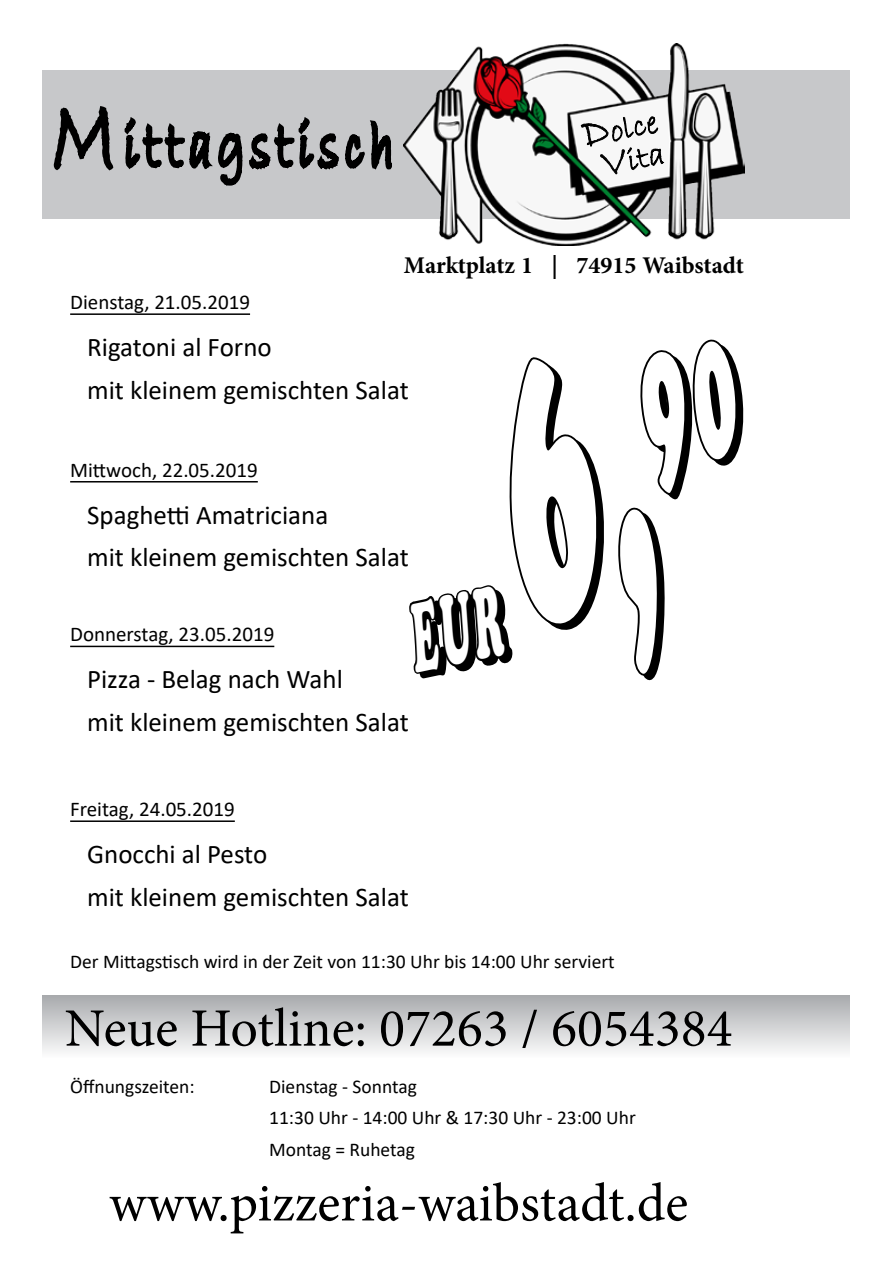
<style>
.page{position:relative;width:893px;height:1263px;background:#fff}
.page>*{position:absolute;margin:0;border:0;box-sizing:border-box;transform-origin:0 0}
.t1{font:387.3px "Cooper Black Std";color:#fff;scale:.36 1}
.t2{font:54px "Minion Pro";color:#000}
.t3{font:27px/42.6px "Calibri";color:#000}
.t4{font:700 24px "Minion Pro";letter-spacing:-.005em;color:#000}
.t5{font:21px "Calibri";color:#000}
.t6{font:19.5px/31.2px "Calibri";color:#000}
</style>
<div class="page">
<div style="left:43px;top:70px;width:807px;height:149px;background:#c7c8ca"></div>
<img style="left:404px;top:44px;width:340px;height:201px">
<svg style="left:53px;top:106px;width:61px;height:65px"></svg>
<svg style="left:124px;top:117px;width:268px;height:69px"></svg>
<svg style="left:580px;top:114px;width:85px;height:61px;background:#cacbca"></svg>
<div style="left:43px;top:995px;width:807px;height:62px;background:linear-gradient(to bottom,#a8aaad,#fafafa)"></div>
<hr style="left:70px;top:313px;width:180px;height:2px;background:#000">
<hr style="left:70px;top:481px;width:188px;height:1px;background:#000">
<hr style="left:70px;top:646px;width:204px;height:1px;background:#000">
<hr style="left:70px;top:820px;width:165px;height:2px;background:#000">
<svg style="left:509px;top:357px;width:84px;height:273px"></svg>
<svg style="left:593px;top:339px;width:151px;height:342px"></svg>
<svg style="left:409px;top:581px;width:114px;height:98px"></svg>
<p class="t4" style="left:404px;top:249px;width:342px">Marktplatz 1 | 74915 Waibstadt</p>
<p class="t5" style="left:70px;top:288px;width:181px">Dienstag, 21.05.2019</p>
<p class="t3" style="left:87px;top:325px;width:323px">Rigatoni al Forno<br>mit kleinem gemischten Salat</p>
<p class="t5" style="left:70px;top:455px;width:189px">Mittwoch, 22.05.2019</p>
<p class="t3" style="left:87px;top:493px;width:323px">Spaghetti Amatriciana<br>mit kleinem gemischten Salat</p>
<p class="t5" style="left:70px;top:620px;width:206px">Donnerstag, 23.05.2019</p>
<p class="t3" style="left:87px;top:657px;width:323px">Pizza - Belag nach Wahl<br>mit kleinem gemischten Salat</p>
<p class="t5" style="left:70px;top:795px;width:166px">Freitag, 24.05.2019</p>
<p class="t3" style="left:87px;top:832px;width:323px">Gnocchi al Pesto<br>mit kleinem gemischten Salat</p>
<h1 class="t1" style="left:441px;top:266px;width:708px;rotate:-12deg">6,<sup>90</sup></h1>
<p class="t6" style="left:70px;top:946px;width:546px">Der Mittagstisch wird in der Zeit von 11:30 Uhr bis 14:00 Uhr serviert</p>
<h2 class="t2" style="left:65px;top:992px;width:669px">Neue Hotline: 07263 / 6054384</h2>
<p class="t6" style="left:70px;top:1070px;width:126px">Öffnungszeiten:</p>
<p class="t6" style="left:269px;top:1070px;width:368px">Dienstag - Sonntag<br>11:30 Uhr - 14:00 Uhr &amp; 17:30 Uhr - 23:00 Uhr<br>Montag = Ruhetag</p>
<h2 class="t2" style="left:109px;top:1167px;width:581px">www.pizzeria-waibstadt.de</h2>
</div>
